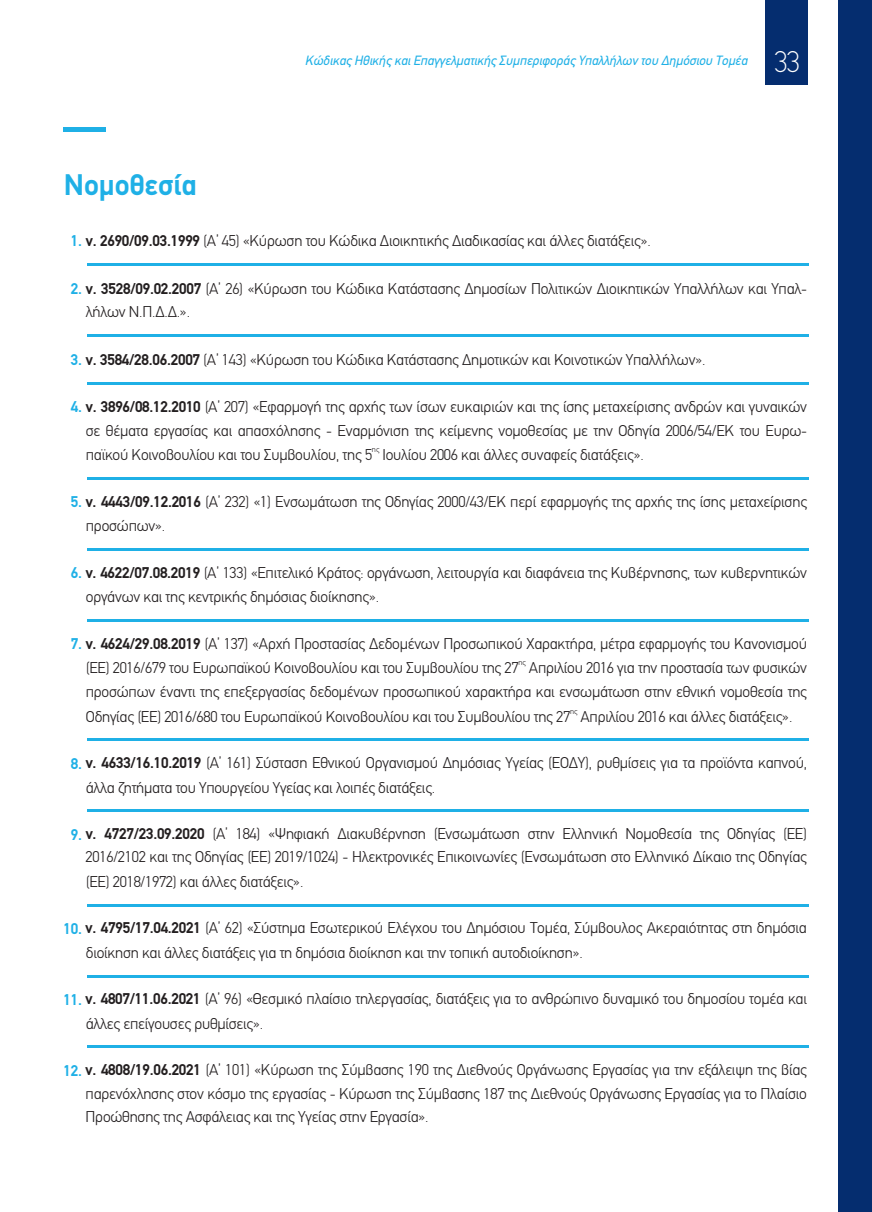
<style>
.page{position:relative;width:872px;height:1212px;background:#fff}
.page>*{position:absolute;margin:0;border:0;box-sizing:border-box;transform-origin:0 0}
.t1{font:700 30px "PF Din Text";color:#1fb0e6}
.t2{font:100 30px "PF Din Text";color:#fff}
.t3{font:300 15.75px/23.7px "PF Din Text";letter-spacing:-.015em;color:#231f20}
.t4{font:italic 13.5px "PF Din Text";color:#1fb0e6}
.t5{font:300 7.8px "PF Din Text";color:#231f20}
.s1{font-weight:700;color:#1fb0e6}
.s2{font-weight:700}
</style>
<div class="page">
<hr style="left:63px;top:128px;width:43px;height:4px;background:#1fb0e6">
<hr style="left:87px;top:263px;width:721px;height:2px;background:#1fb0e6">
<hr style="left:87px;top:334px;width:721px;height:3px;background:#1fb0e6">
<hr style="left:87px;top:382px;width:721px;height:2px;background:#1fb0e6">
<hr style="left:87px;top:477px;width:721px;height:2px;background:#1fb0e6">
<hr style="left:87px;top:548px;width:721px;height:2px;background:#1fb0e6">
<hr style="left:87px;top:619px;width:721px;height:2px;background:#1fb0e6">
<hr style="left:87px;top:738px;width:721px;height:2px;background:#1fb0e6">
<hr style="left:87px;top:809px;width:721px;height:2px;background:#1fb0e6">
<hr style="left:87px;top:904px;width:721px;height:2px;background:#1fb0e6">
<hr style="left:87px;top:975px;width:721px;height:2px;background:#1fb0e6">
<hr style="left:87px;top:1046px;width:721px;height:2px;background:#1fb0e6">
<div style="left:838px;top:0;width:34px;height:1212px;background:#052d6f"></div>
<div style="left:765px;top:0;width:43px;height:85px;background:#052d6f"></div>
<p class="t4" style="left:305px;top:54px;width:444px">Κώδικας Ηθικής και Επαγγελματικής Συμπεριφοράς Υπαλλήλων του Δημόσιου Τομέα</p>
<h1 class="t2" style="left:774px;top:49px;width:27px">33</h1>
<h1 class="t1" style="left:64px;top:172px;width:134px">Νομοθεσία</h1>
<p class="t3" style="left:71px;top:231px;width:581px"><span class="s1">1.</span> <span class="s2">ν. 2690/09.03.1999</span> (Α’ 45) «Κύρωση του Κώδικα Διοικητικής Διαδικασίας και άλλες διατάξεις».</p>
<p class="t3" style="left:71px;top:278px;width:737px"><span class="s1">2.</span> <span class="s2">ν. 3528/09.02.2007</span> (Α’ 26) «Κύρωση του Κώδικα Κατάστασης Δημοσίων Πολιτικών Διοικητικών Υπαλλήλων και Υπαλ-</p>
<p class="t3" style="left:86px;top:302px;width:106px">λήλων Ν.Π.Δ.Δ.».</p>
<p class="t3" style="left:71px;top:349px;width:636px"><span class="s1">3.</span> <span class="s2">ν. 3584/28.06.2007</span> (Α’ 143) «Κύρωση του Κώδικα Κατάστασης Δημοτικών και Κοινοτικών Υπαλλήλων».</p>
<p class="t3" style="left:71px;top:396px;width:737px"><span class="s1">4.</span> <span class="s2">ν. 3896/08.12.2010</span> (Α’ 207) «Εφαρμογή της αρχής των ίσων ευκαιριών και της ίσης μεταχείρισης ανδρών και γυναικών</p>
<p class="t3" style="left:86px;top:420px;width:723px">σε θέματα εργασίας και απασχόλησης - Εναρμόνιση της κείμενης νομοθεσίας με την Οδηγία 2006/54/ΕΚ του Ευρω-</p>
<p class="t5" style="left:372px;top:446px;width:9px">ης</p>
<p class="t3" style="left:86px;top:444px;width:559px">παϊκού Κοινοβουλίου και του Συμβουλίου, της 5 Ιουλίου 2006 και άλλες συναφείς διατάξεις».</p>
<p class="t3" style="left:71px;top:491px;width:737px"><span class="s1">5.</span> <span class="s2">ν. 4443/09.12.2016</span> (Α’ 232) «1) Ενσωμάτωση της Οδηγίας 2000/43/ΕΚ περί εφαρμογής της αρχής της ίσης μεταχείρισης</p>
<p class="t3" style="left:86px;top:515px;width:81px">προσώπων».</p>
<p class="t3" style="left:71px;top:562px;width:737px"><span class="s1">6.</span> <span class="s2">ν. 4622/07.08.2019</span> (Α’ 133) «Επιτελικό Κράτος: οργάνωση, λειτουργία και διαφάνεια της Κυβέρνησης, των κυβερνητικών</p>
<p class="t3" style="left:86px;top:586px;width:295px">οργάνων και της κεντρικής δημόσιας διοίκησης».</p>
<p class="t3" style="left:71px;top:633px;width:737px"><span class="s1">7.</span> <span class="s2">ν. 4624/29.08.2019</span> (Α’ 137) «Αρχή Προστασίας Δεδομένων Προσωπικού Χαρακτήρα, μέτρα εφαρμογής του Κανονισμού</p>
<p class="t5" style="left:518px;top:659px;width:9px">ης</p>
<p class="t3" style="left:86px;top:657px;width:723px">(ΕΕ) 2016/679 του Ευρωπαϊκού Κοινοβουλίου και του Συμβουλίου της 27 Απριλίου 2016 για την προστασία των φυσικών προσώπων έναντι της επεξεργασίας δεδομένων προσωπικού χαρακτήρα και ενσωμάτωση στην εθνική νομοθεσία της</p>
<p class="t5" style="left:570px;top:708px;width:9px">ης</p>
<p class="t3" style="left:86px;top:706px;width:708px">Οδηγίας (ΕΕ) 2016/680 του Ευρωπαϊκού Κοινοβουλίου και του Συμβουλίου της 27 Απριλίου 2016 και άλλες διατάξεις».</p>
<p class="t3" style="left:71px;top:752px;width:737px"><span class="s1">8.</span> <span class="s2">ν. 4633/16.10.2019</span> (Α’ 161) Σύσταση Εθνικού Οργανισμού Δημόσιας Υγείας (ΕΟΔΥ), ρυθμίσεις για τα προϊόντα καπνού,</p>
<p class="t3" style="left:86px;top:777px;width:351px">άλλα ζητήματα του Υπουργείου Υγείας και λοιπές διατάξεις.</p>
<p class="t3" style="left:71px;top:823px;width:737px"><span class="s1">9.</span> <span class="s2">ν. 4727/23.09.2020</span> (Α’ 184) «Ψηφιακή Διακυβέρνηση (Ενσωμάτωση στην Ελληνική Νομοθεσία της Οδηγίας (ΕΕ)</p>
<p class="t3" style="left:86px;top:846px;width:723px">2016/2102 και της Οδηγίας (ΕΕ) 2019/1024) - Ηλεκτρονικές Επικοινωνίες (Ενσωμάτωση στο Ελληνικό Δίκαιο της Οδηγίας</p>
<p class="t3" style="left:86px;top:871px;width:219px">(ΕΕ) 2018/1972) και άλλες διατάξεις».</p>
<p class="t3" style="left:64px;top:917px;width:744px"><span class="s1">10.</span> <span class="s2">ν. 4795/17.04.2021</span> (Α’ 62) «Σύστημα Εσωτερικού Ελέγχου του Δημόσιου Τομέα, Σύμβουλος Ακεραιότητας στη δημόσια</p>
<p class="t3" style="left:86px;top:942px;width:498px">διοίκηση και άλλες διατάξεις για τη δημόσια διοίκηση και την τοπική αυτοδιοίκηση».</p>
<p class="t3" style="left:64px;top:988px;width:744px"><span class="s1">11.</span> <span class="s2">ν. 4807/11.06.2021</span> (Α’ 96) «Θεσμικό πλαίσιο τηλεργασίας, διατάξεις για το ανθρώπινο δυναμικό του δημοσίου τομέα και</p>
<p class="t3" style="left:86px;top:1013px;width:179px">άλλες επείγουσες ρυθμίσεις».</p>
<p class="t3" style="left:64px;top:1059px;width:744px"><span class="s1">12.</span> <span class="s2">ν. 4808/19.06.2021</span> (Α’ 101) «Κύρωση της Σύμβασης 190 της Διεθνούς Οργάνωσης Εργασίας για την εξάλειψη της βίας</p>
<p class="t3" style="left:86px;top:1083px;width:723px">παρενόχλησης στον κόσμο της εργασίας - Κύρωση της Σύμβασης 187 της Διεθνούς Οργάνωσης Εργασίας για το Πλαίσιο<br>Προώθησης της Ασφάλειας και της Υγείας στην Εργασία».</p>
</div>
